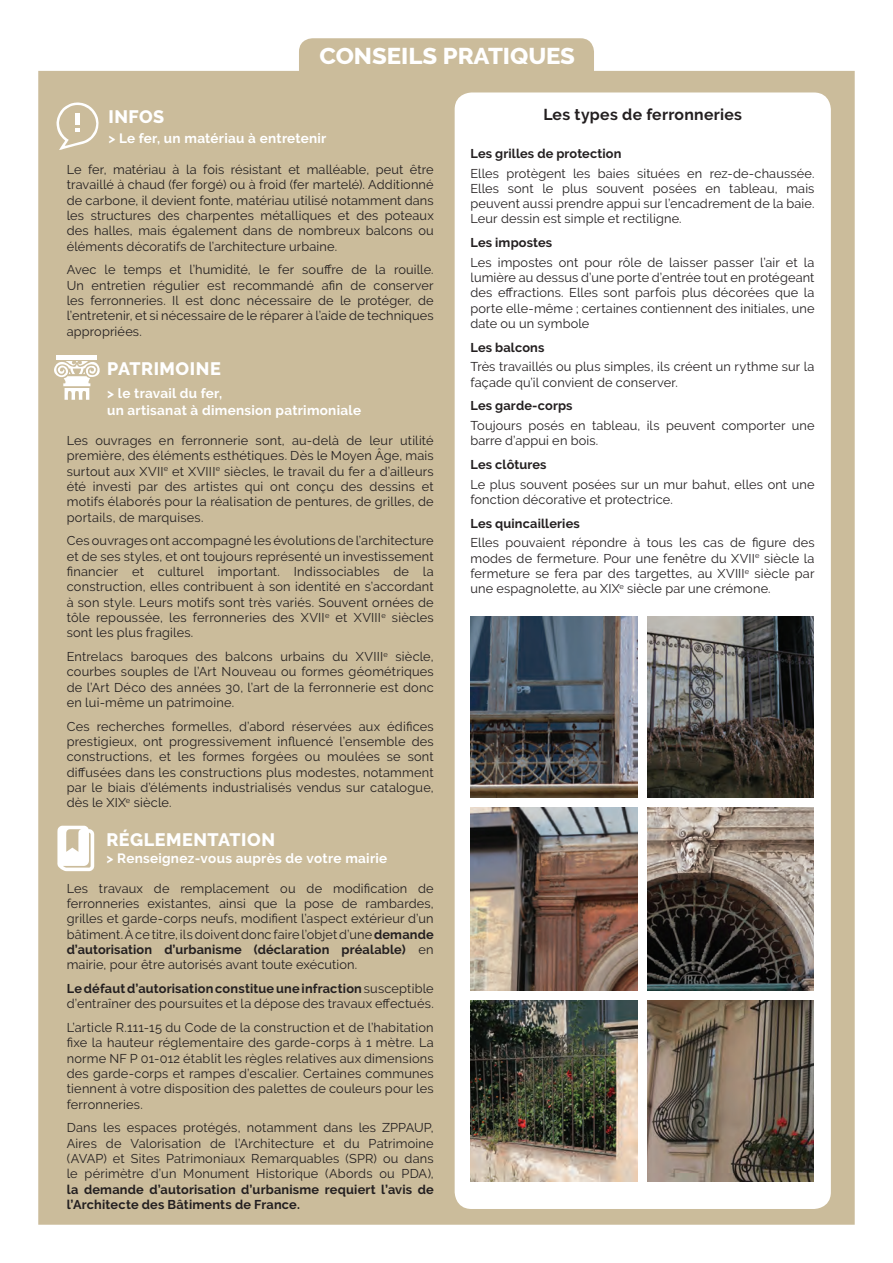
<style>
.page{position:relative;width:893px;height:1263px;background:#fff}
.page>*{position:absolute;margin:0;border:0;box-sizing:border-box;transform-origin:0 0}
.t1{font:800 22.8px "Raleway";color:#fff;scale:1.05 1}
.t2{font:800 18px "Raleway";letter-spacing:.03em;color:#fff}
.t3{font:700 15.75px "Raleway";letter-spacing:.02em;color:#231f20}
.t4{font:700 13.5px/16.2px "Raleway";letter-spacing:.02em;color:#fff}
.t5{font:12.75px/15.3px "Raleway";letter-spacing:.015em;color:#231f20;text-align:justify}
.t6{font:700 12.75px/15.3px "Raleway";letter-spacing:.01em;color:#231f20}
.s1{font-weight:700}
</style>
<div class="page">
<div style="left:38px;top:38px;width:817px;height:1187px;background:#cbbc9b"></div>
<div style="left:455px;top:92px;width:376px;height:1117px;background:#fff;border-radius:17px"></div>
<svg style="left:57px;top:102px;width:42px;height:48px"></svg>
<svg style="left:57px;top:826px;width:37px;height:45px"></svg>
<hr style="left:57px;top:355px;width:40px;height:4px;background:#fff">
<svg style="left:54px;top:360px;width:46px;height:40px"></svg>
<img style="left:470px;top:617px;width:167px;height:181px">
<img style="left:470px;top:808px;width:167px;height:182px">
<img style="left:470px;top:1000px;width:167px;height:182px">
<img style="left:648px;top:617px;width:166px;height:181px">
<img style="left:648px;top:808px;width:166px;height:182px">
<img style="left:648px;top:1000px;width:166px;height:182px">
<h1 class="t1" style="left:319px;top:43px;width:245px">CONSEILS PRATIQUES</h1>
<h2 class="t2" style="left:108px;top:107px;width:57px">INFOS</h2>
<p class="t4" style="left:108px;top:131px;width:219px">&gt; Le fer, un matériau à entretenir</p>
<p class="t5" style="left:67px;top:162px;width:368px">Le fer, matériau à la fois résistant et malléable, peut être travaillé à chaud (fer forgé) ou à froid (fer martelé). Additionné de carbone, il devient fonte, matériau utilisé notamment dans les structures des charpentes métalliques et des poteaux des halles, mais également dans de nombreux balcons ou éléments décoratifs de l’architecture urbaine.</p>
<p class="t5" style="left:67px;top:262px;width:368px">Avec le temps et l’humidité, le fer souffre de la rouille.<br>Un entretien régulier est recommandé afin de conserver les ferronneries. I l est donc nécessaire de le protéger, de l’entretenir, et si nécessaire de le réparer à l’aide de techniques appropriées.</p>
<h2 class="t2" style="left:107px;top:359px;width:115px">PATRIMOINE</h2>
<p class="t4" style="left:107px;top:386px;width:256px">&gt; le travail du fer,<br>un artisanat à dimension patrimoniale</p>
<p class="t5" style="left:67px;top:433px;width:368px">Les ouvrages en ferronnerie sont, au-delà de leur utilité première, des éléments esthétiques. Dès le M oyen Âge, mais surtout aux XVII <sup>e</sup> et XVIII <sup>e</sup> siècles, le travail du fer a d’ailleurs été investi par des artistes qui ont conçu des dessins et motifs élaborés pour la réalisation de pentures, de grilles, de portails, de marquises.</p>
<p class="t5" style="left:67px;top:533px;width:368px">Ces ouvrages ont accompagné les évolutions de l’architecture et de ses styles, et ont toujours représenté un investissement financier et culturel important. Indissociables de la construction, elles contribuent à son identité en s’accordant à son style. Leurs motifs sont très variés. Souvent ornées de tôle repoussée, les ferronneries des XVII <sup>e</sup> et XVIII <sup>e</sup> siècles sont les plus fragiles.</p>
<p class="t5" style="left:67px;top:649px;width:368px">Entrelacs baroques des balcons urbains du XVIII <sup>e</sup> siècle, courbes souples de l’Art N ouveau ou formes géométriques de l’Art Déco des années 30, l’art de la ferronnerie est donc en lui-même un patrimoine.</p>
<p class="t5" style="left:67px;top:718px;width:368px">Ces recherches formelles, d’abord réservées aux édifices prestigieux, ont progressivement influencé l’ensemble des constructions, et les formes forgées ou moulées se sont diffusées dans les constructions plus modestes, notamment par le biais d’éléments industrialisés vendus sur catalogue, dès le XIX<sup>e</sup> siècle.</p>
<h2 class="t2" style="left:106px;top:829px;width:170px">RÉGLEMENTATION</h2>
<p class="t4" style="left:106px;top:850px;width:282px">&gt; Renseignez-vous auprès de votre mairie</p>
<p class="t5" style="left:67px;top:880px;width:368px">Les travaux de remplacement ou de modification de ferronneries existantes, ainsi que la pose de rambardes, grilles et garde-corps neufs, modifient l’aspect extérieur d’un bâtiment. À ce titre, ils doivent donc faire l’objet d’une <span class="s1">demande d’autorisation d’urbanisme (déclaration préalable)</span> en mairie, pour être autorisés avant toute exécution.</p>
<p class="t5" style="left:67px;top:981px;width:368px"><span class="s1">Le défaut d’autorisation constitue une infraction</span> susceptible d’entraîner des poursuites et la dépose des travaux effectués.</p>
<p class="t5" style="left:67px;top:1020px;width:368px">L’article R.111-15 du Code de la construction et de l’habitation fixe la hauteur réglementaire des garde-corps à 1 mètre. La norme NF P 01-012 établit les règles relatives aux dimensions des garde-corps et rampes d’escalier. Certaines communes tiennent à votre disposition des palettes de couleurs pour les ferronneries.</p>
<p class="t5" style="left:67px;top:1120px;width:368px">Dans les espaces protégés, notamment dans les ZPPAUP, Aires de Valorisation de l’Architecture et du Patrimoine (AVAP) et Sites Patrimoniaux Remarquables (SPR) ou dans le périmètre d’un Monument H istorique (Abords ou PDA ),</p>
<p class="t6" style="left:67px;top:1181px;width:368px">la demande d’autorisation d’urbanisme requiert l’avis de l’Architecte des Bâtiments de France.</p>
<p class="t3" style="left:543px;top:105px;width:200px">Les types de ferronneries</p>
<p class="t6" style="left:470px;top:146px;width:153px">Les grilles de protection</p>
<p class="t5" style="left:470px;top:165px;width:346px">Elles protègent les baies situées en rez-de-chaussée.<br>Elles sont le plus souvent posées en tableau, mais peuvent aussi prendre appui sur l’encadrement de la baie.<br>Leur dessin est simple et rectiligne.</p>
<p class="t6" style="left:470px;top:235px;width:83px">Les impostes</p>
<p class="t5" style="left:470px;top:255px;width:346px">Les impostes ont pour rôle de laisser passer l’air et la lumière au dessus d’une porte d’entrée tout en protégeant des effractions. Elles sont parfois plus décorées que la porte elle-même ; certaines contiennent des initiales, une date ou un symbole</p>
<p class="t6" style="left:470px;top:340px;width:75px">Les balcons</p>
<p class="t5" style="left:470px;top:359px;width:345px">Très travaillés ou plus simples, ils créent un rythme sur la façade qu’il convient de conserver.</p>
<p class="t6" style="left:470px;top:398px;width:104px">Les garde-corps</p>
<p class="t5" style="left:470px;top:418px;width:346px">Toujours posés en tableau, ils peuvent comporter une barre d’appui en bois.</p>
<p class="t6" style="left:470px;top:457px;width:77px">Les clôtures</p>
<p class="t5" style="left:470px;top:476px;width:346px">Le plus souvent posées sur un mur bahut, elles ont une fonction décorative et protectrice.</p>
<p class="t6" style="left:470px;top:516px;width:111px">Les quincailleries</p>
<p class="t5" style="left:470px;top:535px;width:346px">Elles pouvaient répondre à tous les cas de figure des modes de fermeture. Pour une fenêtre du XVII <sup>e</sup> siècle la fermeture se fera par des targettes, au XVIII <sup>e</sup> siècle par une espagnolette, au XIX<sup>e</sup> siècle par une crémone.</p>
</div>
